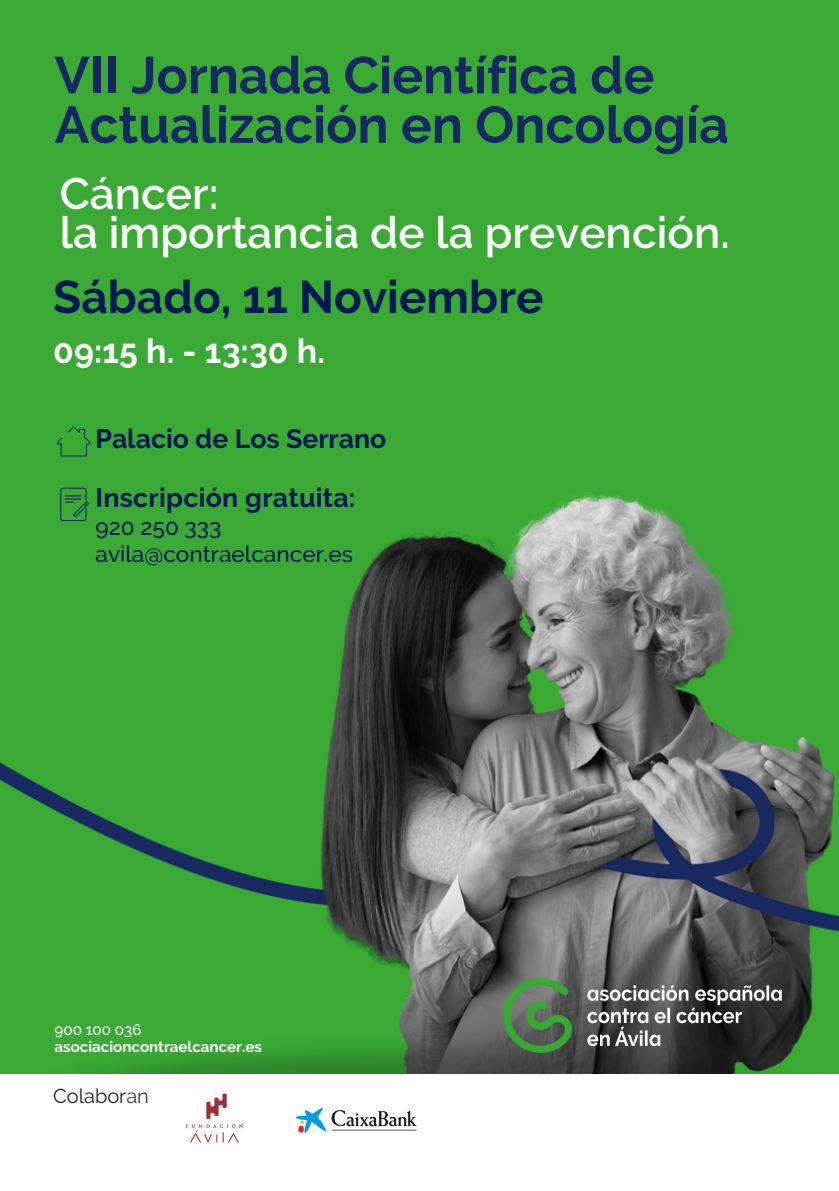
<style>
.page{position:relative;width:839px;height:1191px;background:#fff}
.page>*{position:absolute;margin:0;border:0;box-sizing:border-box;transform-origin:0 0}
.t1{font:700 51.6px/49.6px "Raleway";color:#182865}
.t2{font:700 45.8px "Raleway";color:#001955}
.t3{font:600 44px "Raleway";color:#fff}
.t4{font:700 33.8px "Raleway";color:#fff}
.t5{font:700 26.6px "Raleway";letter-spacing:.01em;color:#001955}
.t6{font:500 22.6px "Raleway";color:#001955}
.t7{font:20px "Raleway";color:#222323}
.t8{font:700 15.2px "Raleway";color:#fff}
.t9{font:500 15.2px "Raleway";color:#fff}
.s1{color:#3f3e3f}
</style>
<div class="page">
<div style="left:0;top:0;width:838px;height:1191px;background:#3aaa35"></div>
<img style="left:0;top:443px;width:838px;height:551px">
<svg style="left:60px;top:488px;width:29px;height:33px"></svg>
<svg style="left:57px;top:426px;width:33px;height:31px"></svg>
<img style="left:84px;top:994px;width:729px;height:80px">
<div style="left:0;top:1074px;width:838px;height:117px;background:#fff"></div>
<img style="left:295px;top:1107px;width:122px;height:27px">
<img style="left:494px;top:959px;width:297px;height:113px">
<img style="left:186px;top:1093px;width:57px;height:50px">
<p class="t1" style="left:55px;top:50px;width:675px">VII Jornada Científica de<br>Actualización en Oncología</p>
<p class="t3" style="left:60px;top:168px;width:160px">Cáncer:</p>
<p class="t3" style="left:60px;top:207px;width:671px">la importancia de la prevención.</p>
<p class="t2" style="left:53px;top:270px;width:492px">Sábado, 11 Noviembre</p>
<p class="t4" style="left:53px;top:331px;width:273px">09:15 h. - 13:30 h.</p>
<p class="t5" style="left:95px;top:423px;width:292px">Palacio de Los Serrano</p>
<p class="t5" style="left:95px;top:482px;width:261px">Inscripción gratuita:</p>
<p class="t6" style="left:95px;top:514px;width:127px">920 250 333</p>
<p class="t6" style="left:95px;top:541px;width:259px">avila@contraelcancer.es</p>
<p class="t9" style="left:55px;top:1021px;width:88px">900 100 036</p>
<p class="t8" style="left:55px;top:1038px;width:209px">asociacioncontraelcancer.es</p>
<p class="t7" style="left:53px;top:1084px;width:97px">Colabor<span class="s1">an</span></p>
</div>
